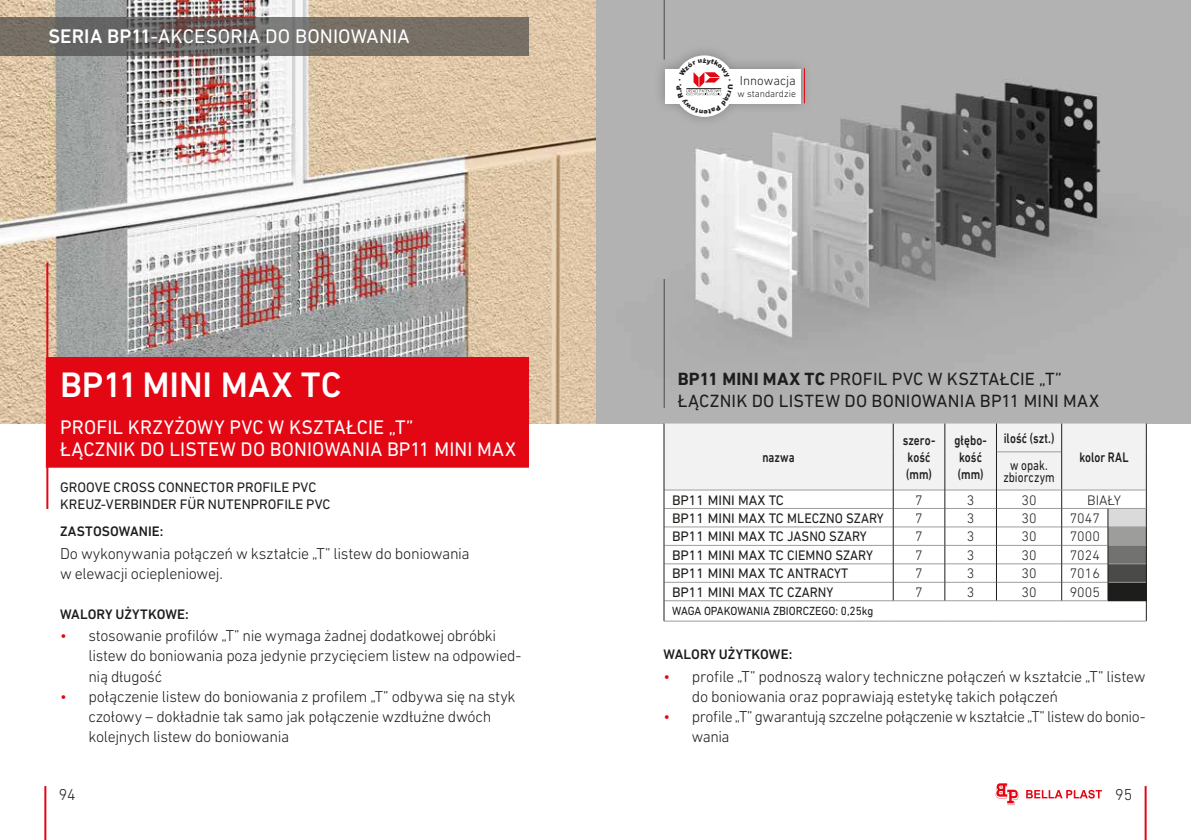
<style>
.page{position:relative;width:1191px;height:840px;background:#fff}
.page>*{position:absolute;margin:0;border:0;box-sizing:border-box;transform-origin:0 0}
.t1{font:500 36px "DIN Next LT Pro";letter-spacing:-.005em;color:#fff}
.t2{font:20px/22px "DIN Next LT Pro";letter-spacing:.005em;color:#fff}
.t3{font:18px/21.6px "DIN Next LT Pro";letter-spacing:.01em;color:#1d1d1b}
.t4{font:300 16px/20px "DIN Next LT Pro";letter-spacing:-.02em;color:#1d1d1b}
.t5{font:14px/16.8px "DIN Next LT Pro";color:#1d1d1b}
.t6{font:500 14px/16.8px "DIN Next LT Pro";letter-spacing:.005em;color:#1d1d1b;scale:.81 1}
.t7{font:300 14px "DIN Next LT Pro";color:#1d1d1b}
.t8{font:500 14px "DIN Next LT Pro";letter-spacing:.005em;color:#1d1d1b}
.t9{font:14px/12px "DIN Next LT Pro";color:#1d1d1b;text-align:center;scale:.81 1}
.t10{font:300 13px "DIN Next LT Pro";color:#1d1d1b}
.t11{font:12px "DIN Next LT Pro";color:#1d1d1b;scale:.94 1}
.t12{font:300 9.8px "DIN Next LT Pro";color:#1d1d1b}
.s1{font-weight:500}
.s2{color:#e30613}
.s3{font-weight:700}
</style>
<div class="page">
<svg style="left:995px;top:783px;width:23px;height:21px"></svg>
<svg style="left:1026px;top:789px;width:76px;height:9px"></svg>
<hr style="left:44px;top:785px;width:2px;height:54px;background:#e30613">
<hr style="left:1144px;top:785px;width:2px;height:54px;background:#e30613">
<img style="left:595px;top:0;width:596px;height:423px">
<hr style="left:663px;top:279px;width:1px;height:128px;background:#4a4a49">
<hr style="left:663px;top:0;width:1px;height:60px;background:#4a4a49">
<div style="left:653px;top:44px;width:159px;height:84px;background:#1d1d1b;opacity:.3"></div>
<div style="left:664px;top:69px;width:136px;height:34px;background:#fff"></div>
<div style="left:673px;top:55px;width:62px;height:62px;background:#fff;border-radius:50%"></div>
<hr style="left:804px;top:68px;width:1px;height:35px;background:#e30613">
<img style="left:0;top:0;width:595px;height:423px">
<div style="left:46px;top:357px;width:482px;height:110px;background:#e30613"></div>
<svg style="left:0;top:17px;width:528px;height:38px;background:#706a65"></svg>
<hr style="left:46px;top:262px;width:2px;height:246px;background:#e30613">
<hr style="left:663px;top:620px;width:230px;height:1px;background:#9d9d9c">
<hr style="left:893px;top:620px;width:52px;height:1px;background:#9d9d9c">
<hr style="left:945px;top:620px;width:51px;height:1px;background:#9d9d9c">
<hr style="left:996px;top:620px;width:65px;height:1px;background:#9d9d9c">
<hr style="left:1061px;top:620px;width:47px;height:1px;background:#9d9d9c">
<hr style="left:1108px;top:620px;width:38px;height:1px;background:#9d9d9c">
<svg style="left:663px;top:423px;width:484px;height:197px"></svg>
<hr style="left:1108px;top:600px;width:38px;height:1px;background:#1d1d1b">
<svg style="left:676px;top:58px;width:57px;height:56px"></svg>
<p class="t2" style="left:48px;top:25px;width:363px"><span class="s1">SERIA BP11</span>-AKCESORIA DO BONIOWANIA</p>
<h1 class="t1" style="left:60px;top:364px;width:283px">BP11MINI MAX TC</h1>
<p class="t2" style="left:60px;top:415px;width:457px">PROFIL KRZYŻOWY PVC W KSZTAŁCIE „T”<br>ŁĄCZNIK DO LISTEW DO BONIOWANIA BP11 MINI MAX</p>
<p class="t5" style="left:60px;top:478px;width:272px">GROOVE CROSS CONNECTOR PROFILE PVC<br>KREUZ-VERBINDER FÜR NUTENPROFILE PVC</p>
<p class="t8" style="left:60px;top:522px;width:105px">ZASTOSOWANIE:</p>
<p class="t4" style="left:60px;top:542px;width:411px">Do wykonywania połączeń w kształcie „T” listew do boniowania w elewacji ociepleniowej.</p>
<p class="t8" style="left:60px;top:605px;width:130px">WALORY UŻYTKOWE:</p>
<p class="t4" style="left:88px;top:625px;width:434px;text-indent:-28px"><span class="s2">•</span> stosowanie profilów „T” nie wymaga żadnej dodatkowej obróbki listew do boniowania poza jedynie przycięciem listew na odpowied&shy;nią długość</p>
<p class="t4" style="left:88px;top:685px;width:428px;text-indent:-28px"><span class="s2">•</span> połączenie listew do boniowania z profilem „T” odbywa się na styk czołowy – dokładnie tak samo jak połączenie wzdłużne dwóch kolejnych listew do boniowania</p>
<p class="t10" style="left:740px;top:73px;width:58px">Innowacja</p>
<p class="t12" style="left:737px;top:88px;width:60px">w standardzie</p>
<p class="t3" style="left:677px;top:368px;width:423px"><span class="s3">BP11 MINI MAX TC</span> PROFIL PVC W KSZTAŁCIE „T”<br>ŁĄCZNIK DO LISTEW DO BONIOWANIA BP11 MINI MAX</p>
<p class="t6" style="left:762px;top:448px;width:41px">nazwa</p>
<p class="t6" style="left:902px;top:431px;width:42px">szero&shy;kość (mm)</p>
<p class="t6" style="left:954px;top:431px;width:42px">głębo&shy;kość (mm)</p>
<p class="t6" style="left:1003px;top:429px;width:64px">ilość (szt.)</p>
<p class="t9" style="left:1003px;top:459px;width:65px">w opak. zbiorczym</p>
<p class="t6" style="left:1079px;top:448px;width:62px">kolor RAL</p>
<p class="t5" style="left:672px;top:491px;width:113px">BP11 MINI MAX TC</p>
<p class="t7" style="left:915px;top:491px;width:9px">7</p>
<p class="t7" style="left:967px;top:491px;width:9px">3</p>
<p class="t7" style="left:1021px;top:491px;width:17px">30</p>
<p class="t7" style="left:1087px;top:491px;width:35px">BIAŁY</p>
<p class="t5" style="left:672px;top:509px;width:213px">BP11 MINI MAX TC MLECZNO SZARY</p>
<p class="t7" style="left:915px;top:510px;width:9px">7</p>
<p class="t7" style="left:967px;top:510px;width:9px">3</p>
<p class="t7" style="left:1021px;top:510px;width:17px">30</p>
<p class="t7" style="left:1069px;top:510px;width:32px">7047</p>
<p class="t5" style="left:672px;top:527px;width:196px">BP11 MINI MAX TC JASNO SZARY</p>
<p class="t7" style="left:915px;top:528px;width:9px">7</p>
<p class="t7" style="left:967px;top:528px;width:9px">3</p>
<p class="t7" style="left:1021px;top:528px;width:17px">30</p>
<p class="t7" style="left:1069px;top:528px;width:32px">7000</p>
<p class="t5" style="left:672px;top:546px;width:202px">BP11 MINI MAX TC CIEMNO SZARY</p>
<p class="t7" style="left:915px;top:546px;width:9px">7</p>
<p class="t7" style="left:967px;top:546px;width:9px">3</p>
<p class="t7" style="left:1021px;top:546px;width:17px">30</p>
<p class="t7" style="left:1069px;top:546px;width:32px">7024</p>
<p class="t5" style="left:672px;top:564px;width:178px">BP11 MINI MAX TC ANTRACYT</p>
<p class="t7" style="left:915px;top:565px;width:9px">7</p>
<p class="t7" style="left:967px;top:565px;width:9px">3</p>
<p class="t7" style="left:1021px;top:565px;width:17px">30</p>
<p class="t7" style="left:1069px;top:565px;width:32px">7016</p>
<p class="t5" style="left:672px;top:583px;width:163px">BP11 MINI MAX TC CZARNY</p>
<p class="t7" style="left:915px;top:583px;width:9px">7</p>
<p class="t7" style="left:967px;top:583px;width:9px">3</p>
<p class="t7" style="left:1021px;top:583px;width:17px">30</p>
<p class="t7" style="left:1069px;top:583px;width:32px">9005</p>
<p class="t11" style="left:672px;top:604px;width:216px">WAGA OPAKOWANIA ZBIORCZEGO: 0,25kg</p>
<p class="t8" style="left:663px;top:645px;width:130px">WALORY UŻYTKOWE:</p>
<p class="t4" style="left:692px;top:665px;width:455px;text-indent:-28px"><span class="s2">•</span> profile „T” podnoszą walory techniczne połączeń w kształcie „T” listew do boniowania oraz poprawiają estetykę takich połączeń</p>
<p class="t4" style="left:692px;top:705px;width:455px;text-indent:-28px"><span class="s2">•</span> profile „T” gwarantują szczelne połączenie w kształcie „T” listew do bonio&shy;wania</p>
<p class="t4" style="left:59px;top:783px;width:19px">94</p>
<p class="t4" style="left:1115px;top:783px;width:19px">95</p>
</div>
